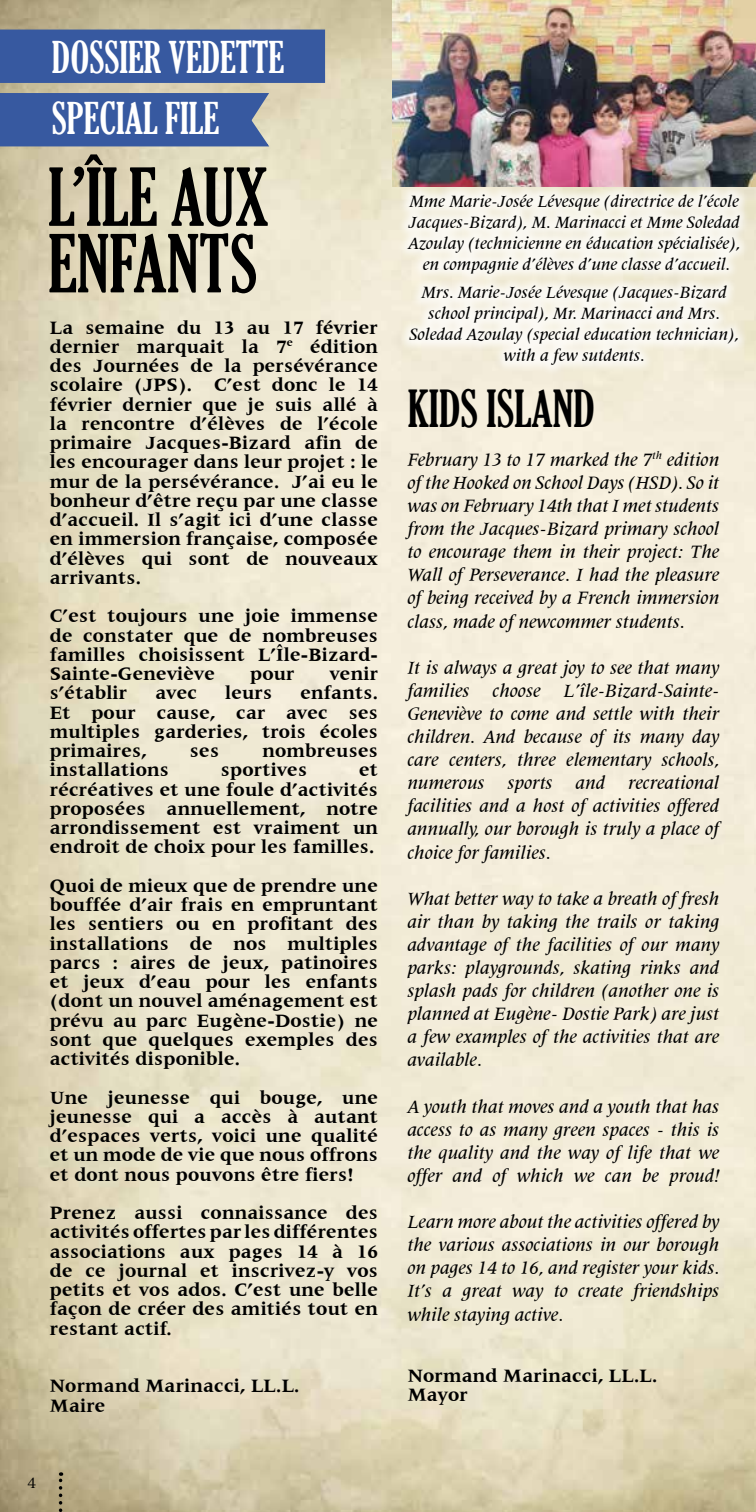
<style>
.page{position:relative;width:756px;height:1512px;background:#fff}
.page>*{position:absolute;margin:0;border:0;box-sizing:border-box;transform-origin:0 0}
.t1{font:extra-condensed 77px/66.5px "Gloucester";color:#000}
.t2{font:extra-condensed 49px "Gloucester";color:#000}
.t3{font:extra-condensed 42px/61.2px "Gloucester";color:#fff}
.t4{font:700 19.25px/19.2px "Latin 725 BT";letter-spacing:.01em;color:#000;text-align:justify}
.t5{font:italic 500 19.25px/23.1px "Latin 725 BT";color:#000;text-align:justify}
.t6{font:italic 500 17.5px/21px "Latin 725 BT";color:#000;text-align:center}
.t7{font:15.75px "Latin 725 BT";color:#000}
</style>
<div class="page">
<img style="left:0;top:0;width:756px;height:1512px">
<svg style="left:0;top:92px;width:271px;height:55px;background:#4261a1"></svg>
<div style="left:0;top:30px;width:325px;height:53px;background:#3759a0"></div>
<img style="left:392px;top:0;width:364px;height:186px">
<div style="left:396px;top:182px;width:355px;height:194px;background:#fff;opacity:.75"></div>
<svg style="left:59px;top:1472px;width:3px;height:40px"></svg>
<h3 class="t3" style="left:52px;top:27px;width:234px">DOSSIER VEDETTE<br>SPECIAL FILE</h3>
<h1 class="t1" style="left:48px;top:165px;width:222px">L’ÎLE AUX<br>ENFANTS</h1>
<p class="t4" style="left:50px;top:318px;width:330px">La semaine du 13 au 17 février dernier marquait la 7<sup>e</sup> édition des Journées de la persévérance scolaire (JPS). C’est donc le 14 février dernier que je suis allé à la rencontre d’élèves de l’école primaire Jacques-Bizard afin de les encourager dans leur projet : le mur de la persévérance. J’ai eu le bonheur d’être reçu par une classe d’accueil. Il s’agit ici d’une classe en immersion française, composée d’élèves qui sont de nouveaux arrivants.</p>
<p class="t4" style="left:50px;top:606px;width:330px">C’est toujours une joie immense de constater que de nombreuses familles choisissent L’Île-Bizard-Sainte-Geneviève</p>
<p class="t4" style="left:250px;top:664px;width:46px">pour</p>
<p class="t4" style="left:330px;top:664px;width:50px">venir</p>
<p class="t4" style="left:50px;top:683px;width:79px">s’établir</p>
<p class="t4" style="left:155px;top:683px;width:43px">avec</p>
<p class="t4" style="left:225px;top:683px;width:49px">leurs</p>
<p class="t4" style="left:50px;top:683px;width:330px;text-indent:251px">enfants.<br>Et pour cause, car avec ses multiples garderies, trois écoles primaires,</p>
<p class="t4" style="left:190px;top:741px;width:31px">ses</p>
<p class="t4" style="left:262px;top:741px;width:117px">nombreuses</p>
<p class="t4" style="left:50px;top:760px;width:121px">installations</p>
<p class="t4" style="left:221px;top:760px;width:88px">sportives</p>
<p class="t4" style="left:50px;top:760px;width:330px;text-indent:309px">et récréatives et une foule d’activités proposées annuellement, notre arrondissement est vraiment un endroit de choix pour les familles.</p>
<p class="t4" style="left:50px;top:876px;width:330px">Quoi de mieux que de prendre une bouffée d’air frais en empruntant les sentiers ou en profitant des installations de nos multiples parcs : aires de jeux, patinoires et jeux d’eau pour les enfants (dont un nouvel aménagement est prévu au parc Eugène-Dostie) ne sont que quelques exemples des activités disponible.</p>
<p class="t4" style="left:50px;top:1088px;width:330px">Une jeunesse qui bouge, une jeunesse qui a accès à autant d’espaces verts, voici une qualité et un mode de vie que nous offrons et dont nous pouvons être fiers!</p>
<p class="t4" style="left:50px;top:1203px;width:330px">Prenez aussi connaissance des activités offertes par les différentes associations aux pages 14 à 16 de ce journal et inscrivez-y vos petits et vos ados. C’est une belle façon de créer des amitiés tout en restant actif.</p>
<p class="t4" style="left:50px;top:1376px;width:251px">Normand Marinacci, LL.L.<br>Maire</p>
<p class="t7" style="left:28px;top:1474px;width:10px">4</p>
<p class="t6" style="left:408px;top:191px;width:334px">Mme Marie-Josée Lévesque (directrice de l’école Jacques-Bizard), M. Marinacci et Mme Soledad Azoulay (technicienne en éducation spécialisée), en compagnie d’élèves d’une classe d’accueil.</p>
<p class="t6" style="left:410px;top:282px;width:331px">Mrs. Marie-Josée Lévesque (Jacques-Bizard school principal), Mr. Marinacci and Mrs.<br>Soledad Azoulay (special education technician), with a few sutdents.</p>
<h2 class="t2" style="left:408px;top:381px;width:189px">KIDS ISLAND</h2>
<p class="t5" style="left:408px;top:448px;width:313px">February 13 to 17 marked the 7<sup>th</sup> edition of the Hooked on School Days (HSD). So it was on February 14th that I met students from the Jacques-Bizard primary school to encourage them in their project: The Wall of Perseverance. I had the pleasure of being received by a French immersion class, made of newcommer students.</p>
<p class="t5" style="left:408px;top:656px;width:313px">It is always a great joy to see that many families choose L’île-Bizard-Sainte-Geneviève to come and settle with their children. And because of its many day care centers, three elementary schools, numerous sports and recreational facilities and a host of activities offered annually, our borough is truly a place of choice for families.</p>
<p class="t5" style="left:408px;top:887px;width:313px">What better way to take a breath of fresh air than by taking the trails or taking advantage of the facilities of our many parks: playgrounds, skating rinks and splash pads for children (another one is planned at Eugène- Dostie Park) are just a few examples of the activities that are available.</p>
<p class="t5" style="left:408px;top:1095px;width:313px">A youth that moves and a youth that has access to as many green spaces - this is the quality and the way of life that we offer and of which we can be proud!</p>
<p class="t5" style="left:408px;top:1211px;width:313px">Learn more about the activities offered by the various associations in our borough on pages 14 to 16, and register your kids.<br>It’s a great way to create friendships while staying active.</p>
<p class="t4" style="left:408px;top:1366px;width:251px">Normand Marinacci, LL.L.<br>Mayor</p>
</div>
